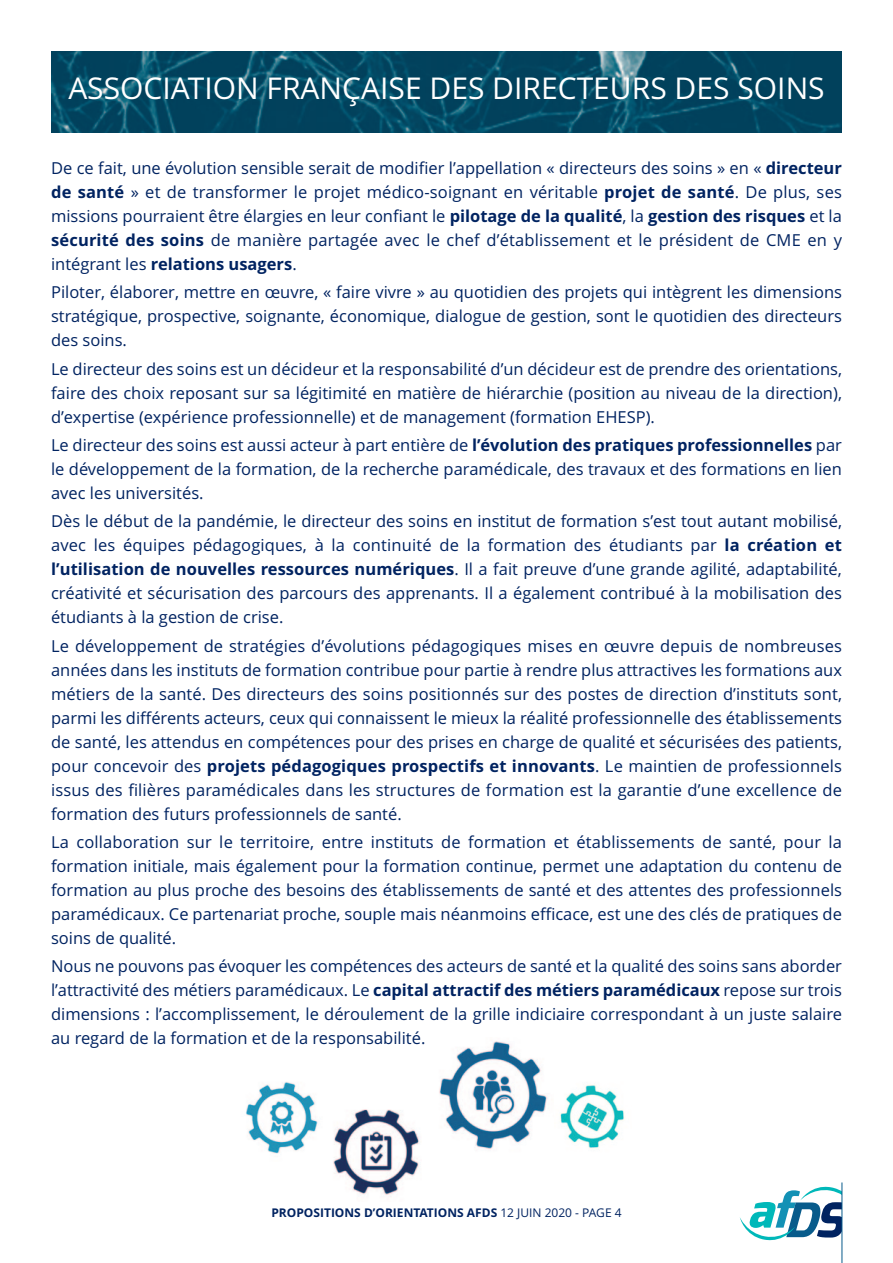
<style>
.page{position:relative;width:893px;height:1263px;background:#fff}
.page>*{position:absolute;margin:0;border:0;box-sizing:border-box;transform-origin:0 0}
.t1{font:30px "Open Sans";color:#fff}
.t2{font:16.5px/24px "Open Sans";color:#002361;text-align:justify}
.t3{font:700 12px "Open Sans";color:#002361}
.s1{font-weight:700}
.s2{font-weight:400}
</style>
<div class="page">
<img style="left:51px;top:51px;width:791px;height:81px">
<svg style="left:740px;top:1187px;width:102px;height:53px"></svg>
<hr style="left:842px;top:1182px;width:1px;height:81px;background:#085b8b">
<img style="left:246px;top:1082px;width:72px;height:72px">
<img style="left:333px;top:1109px;width:86px;height:86px">
<img style="left:439px;top:1041px;width:109px;height:108px">
<img style="left:560px;top:1084px;width:65px;height:65px">
<p class="t1" style="left:68px;top:77px;width:758px">ASSOCIATION FRANÇAISE DES DIRECTEURS DES SOINS</p>
<p class="t2" style="left:51px;top:158px;width:792px">De ce fait, une évolution sensible serait de modifier l’appellation « directeurs des soins » en « <span class="s1">directeur de santé</span> » et de transformer le projet médico-soignant en véritable <span class="s1">projet de santé</span>. De plus, ses missions pourraient être élargies en leur confiant le <span class="s1">pilotage de la qualité</span>, la <span class="s1">gestion des risques</span> et la <span class="s1">sécurité des soins</span> de manière partagée avec le chef d’établissement et le président de CME en y intégrant les <span class="s1">relations usagers</span>.</p>
<p class="t2" style="left:51px;top:282px;width:792px">Piloter, élaborer, mettre en œuvre, « faire vivre » au quotidien des projets qui intègrent les dimensions stratégique, prospective, soignante, économique, dialogue de gestion, sont le quotidien des directeurs des soins.</p>
<p class="t2" style="left:51px;top:358px;width:792px">Le directeur des soins est un décideur et la responsabilité d’un décideur est de prendre des orientations, faire des choix reposant sur sa légitimité en matière de hiérarchie (position au niveau de la direction), d’expertise (expérience professionnelle) et de management (formation EHESP).</p>
<p class="t2" style="left:51px;top:435px;width:792px">Le directeur des soins est aussi acteur à part entière de <span class="s1">l’évolution des pratiques professionnelles</span> par le développement de la formation, de la recherche paramédicale, des travaux et des formations en lien avec les universités.</p>
<p class="t2" style="left:51px;top:511px;width:792px">Dès le début de la pandémie, le directeur des soins en institut de formation s’est tout autant mobilisé, avec les équipes pédagogiques, à la continuité de la formation des étudiants par <span class="s1">la création et l’utilisation de nouvelles ressources numériques</span>. Il a fait preuve d’une grande agilité, adaptabilité, créativité et sécurisation des parcours des apprenants. Il a également contribué à la mobilisation des étudiants à la gestion de crise.</p>
<p class="t2" style="left:51px;top:635px;width:792px">Le développement de stratégies d’évolutions pédagogiques mises en œuvre depuis de nombreuses années dans les instituts de formation contribue pour partie à rendre plus attractives les formations aux métiers de la santé. Des directeurs des soins positionnés sur des postes de direction d’instituts sont, parmi les différents acteurs, ceux qui connaissent le mieux la réalité professionnelle des établissements de santé, les attendus en compétences pour des prises en charge de qualité et sécurisées des patients, pour concevoir des <span class="s1">projets pédagogiques prospectifs et innovants</span>. Le maintien de professionnels issus des filières paramédicales dans les structures de formation est la garantie d’une excellence de formation des futurs professionnels de santé.</p>
<p class="t2" style="left:51px;top:831px;width:792px">La collaboration sur le territoire, entre instituts de formation et établissements de santé, pour la formation initiale, mais également pour la formation continue, permet une adaptation du contenu de formation au plus proche des besoins des établissements de santé et des attentes des professionnels paramédicaux. Ce partenariat proche, souple mais néanmoins efficace, est une des clés de pratiques de soins de qualité.</p>
<p class="t2" style="left:51px;top:956px;width:792px">Nous ne pouvons pas évoquer les compétences des acteurs de santé et la qualité des soins sans aborder l’attractivité des métiers paramédicaux. Le <span class="s1">capital attractif des métiers paramédicaux</span> repose sur trois dimensions : l’accomplissement, le déroulement de la grille indiciaire correspondant à un juste salaire au regard de la formation et de la responsabilité.</p>
<p class="t3" style="left:271px;top:1208px;width:352px">PROPOSITIONS D’ORIENTATIONS AFDS <span class="s2">12 JUIN 2020 - PAGE 4</span></p>
</div>
